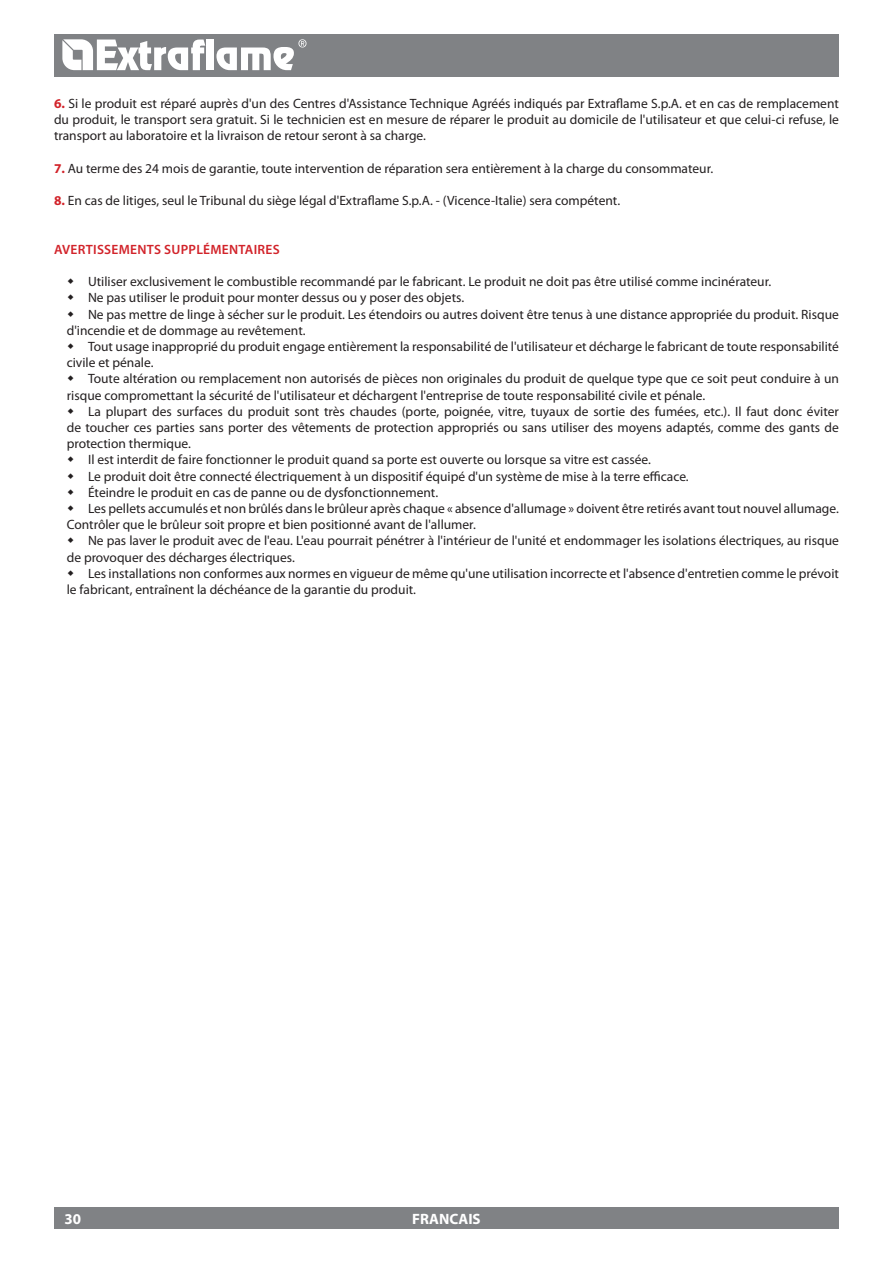
<style>
.page{position:relative;width:893px;height:1263px;background:#fff}
.page>*{position:absolute;margin:0;border:0;box-sizing:border-box;transform-origin:0 0}
.t1{font:700 15px "Myriad Pro";color:#fff}
.t2{font:13.5px/16.2px "Myriad Pro";color:#231f20;text-align:justify}
.t3{font:600 13.5px "Myriad Pro";letter-spacing:.02em;color:#d2232a}
.s1{font-weight:700;color:#d2232a}
</style>
<div class="page">
<div style="left:54px;top:34px;width:785px;height:43px;background:#808285"></div>
<div style="left:54px;top:1208px;width:785px;height:21px;background:#808285"></div>
<svg style="left:62px;top:39px;width:143px;height:31px"></svg>
<div style="left:207px;top:40px;width:7px;height:30px;background:#fff"></div>
<svg style="left:216px;top:39px;width:90px;height:31px"></svg>
<p class="t2" style="left:54px;top:95px;width:786px"><span class="s1">6.</span> Si le produit est réparé auprès d'un des Centres d'Assistance Technique Agréés indiqués par Extraflame S.p.A. et en cas de remplacement du produit, le transport sera gratuit. Si le technicien est en mesure de réparer le produit au domicile de l'utilisateur et que celui-ci refuse, le transport au laboratoire et la livraison de retour seront à sa charge.</p>
<p class="t2" style="left:54px;top:160px;width:661px"><span class="s1">7.</span> Au terme des 24 mois de garantie, toute intervention de réparation sera entièrement à la charge du consommateur.</p>
<p class="t2" style="left:54px;top:192px;width:568px"><span class="s1">8.</span> En cas de litiges, seul le Tribunal du siège légal d'Extraflame S.p.A. - (Vicence-Italie) sera compétent.</p>
<p class="t3" style="left:54px;top:241px;width:24px">AVERTI</p>
<p class="t3" style="left:97px;top:241px;width:84px">SSEMENTS SUPPL</p>
<p class="t3" style="left:203px;top:241px;width:27px">ÉMENTAIRE</p>
<p class="t3" style="left:273px;top:241px;width:9px">S</p>
<p class="t2" style="left:88px;top:273px;width:685px">Utiliser exclusivement le combustible recommandé par le fabricant. Le produit ne doit pas être utilisé comme incinérateur.</p>
<p class="t2" style="left:88px;top:289px;width:378px">Ne pas utiliser le produit pour monter dessus ou y poser des objets.</p>
<p class="t2" style="left:88px;top:306px;width:752px">Ne pas mettre de linge à sécher sur le produit. Les étendoirs ou autres doivent être tenus à une distance appropriée du produit. Risque</p>
<p class="t2" style="left:67px;top:322px;width:240px">d'incendie et de dommage au revêtement.</p>
<p class="t2" style="left:88px;top:338px;width:752px">Tout usage inapproprié du produit engage entièrement la responsabilité de l'utilisateur et décharge le fabricant de toute responsabilité</p>
<p class="t2" style="left:67px;top:354px;width:88px">civile et pénale.</p>
<p class="t2" style="left:88px;top:370px;width:752px">Toute altération ou remplacement non autorisés de pièces non originales du produit de quelque type que ce soit peut conduire à un</p>
<p class="t2" style="left:67px;top:387px;width:640px">risque compromettant la sécurité de l'utilisateur et déchargent l'entreprise de toute responsabilité civile et pénale.</p>
<p class="t2" style="left:88px;top:403px;width:752px">La plupart des surfaces du produit sont très chaudes (porte, poignée, vitre, tuyaux de sortie des fumées, etc.). Il faut donc éviter</p>
<p class="t2" style="left:67px;top:419px;width:774px">de toucher ces parties sans porter des vêtements de protection appropriés ou sans utiliser des moyens adaptés, comme des gants de</p>
<p class="t2" style="left:67px;top:435px;width:126px">protection thermique.</p>
<p class="t2" style="left:88px;top:451px;width:564px">Il est interdit de faire fonctionner le produit quand sa porte est ouverte ou lorsque sa vitre est cassée.</p>
<p class="t2" style="left:88px;top:468px;width:602px">Le produit doit être connecté électriquement à un dispositif équipé d'un système de mise à la terre efficace.</p>
<p class="t2" style="left:88px;top:484px;width:352px">Éteindre le produit en cas de panne ou de dysfonctionnement.</p>
<p class="t2" style="left:88px;top:500px;width:752px">Les pellets accumulés et non brûlés dans le brûleur après chaque « absence d'allumage » doivent être retirés avant tout nouvel allumage.</p>
<p class="t2" style="left:67px;top:516px;width:411px">Contrôler que le brûleur soit propre et bien positionné avant de l'allumer.</p>
<p class="t2" style="left:88px;top:532px;width:752px">Ne pas laver le produit avec de l'eau. L'eau pourrait pénétrer à l'intérieur de l'unité et endommager les isolations électriques, au risque</p>
<p class="t2" style="left:67px;top:549px;width:230px">de provoquer des décharges électriques.</p>
<p class="t2" style="left:88px;top:565px;width:752px">Les installations non conformes aux normes en vigueur de même qu'une utilisation incorrecte et l'absence d'entretien comme le prévoit</p>
<p class="t2" style="left:67px;top:581px;width:351px">le fabricant, entraînent la déchéance de la garantie du produit.</p>
<p class="t1" style="left:65px;top:1209px;width:18px">30</p>
<p class="t1" style="left:412px;top:1209px;width:70px">FRANCAIS</p>
</div>
